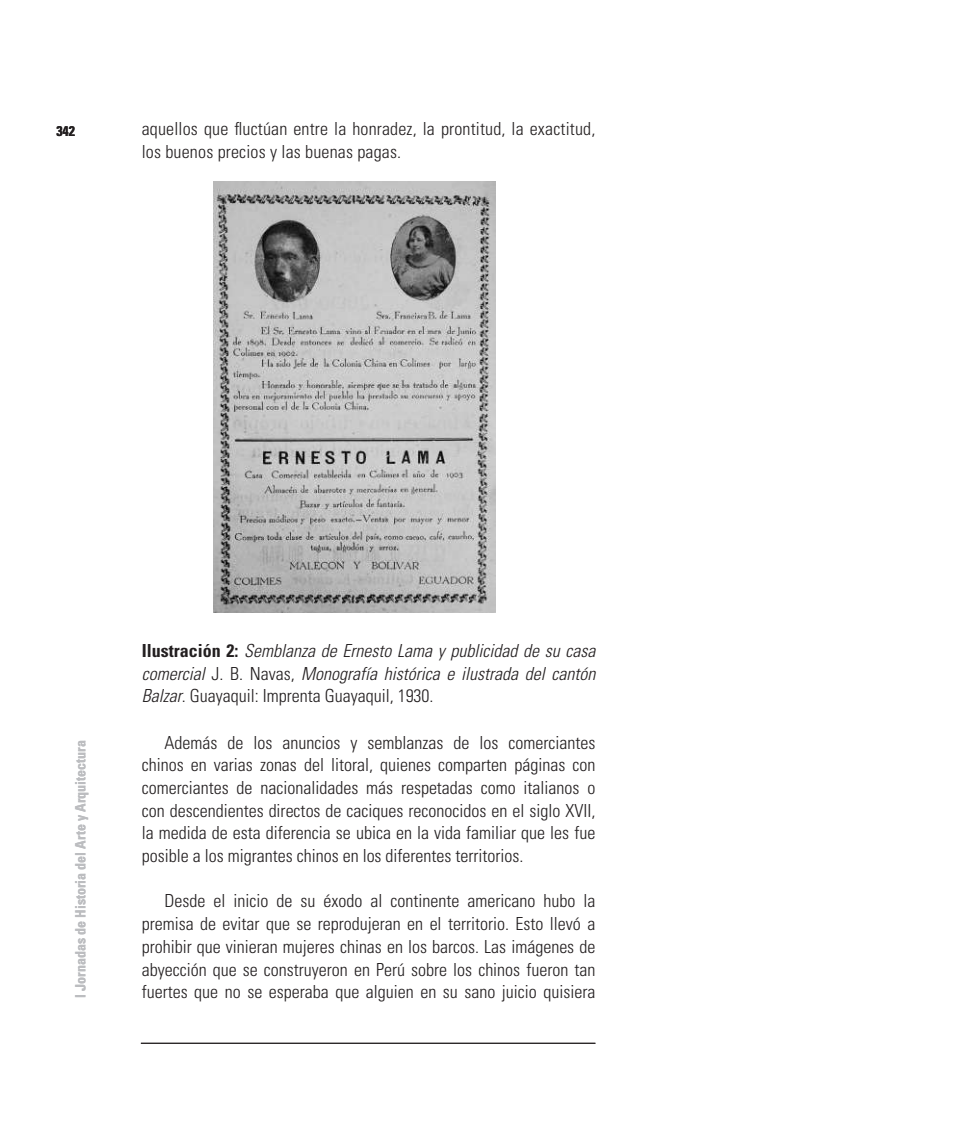
<style>
.page{position:relative;width:964px;height:1134px;background:#fff}
.page>*{position:absolute;margin:0;border:0;box-sizing:border-box;transform-origin:0 0}
.t1{font:300 condensed 18px/22.6px "Univers LT Std";color:#231f20;text-align:justify}
.t2{font:italic 300 condensed 18px/22.6px "Univers LT Std";color:#231f20;text-align:justify}
.t3{font:700 condensed 14px "Univers LT Std";color:#bcbdc0}
.t4{font:700 condensed 14px "Univers LT Std";color:#231f20}
.s1{font-weight:700;font-style:normal}
.s2{font-style:normal}
</style>
<div class="page">
<hr style="left:141px;top:1043px;width:454px;height:1px;background:#231f20">
<img style="left:214px;top:181px;width:282px;height:431px">
<p class="t4" style="left:56px;top:122px;width:20px">342</p>
<p class="t1" style="left:142px;top:117px;width:455px">aquellos que fluctúan entre la honradez, la prontitud, la exactitud, los buenos precios y las buenas pagas.</p>
<p class="t3" style="left:72px;top:998px;width:259px;rotate:-90deg">I Jornadas de Historia del Arte y Arquitectura</p>
<p class="t2" style="left:142px;top:640px;width:455px"><span class="s1">Ilustración 2:</span> Semblanza de Ernesto Lama y publicidad de su casa comercial <span class="s2">J. B. Navas,</span> Monografía histórica e ilustrada del cantón Balzar<span class="s2">. Guayaquil: Imprenta Guayaquil, 1930.</span></p>
<p class="t1" style="left:142px;top:731px;width:455px;text-indent:23px">Además de los anuncios y semblanzas de los comerciantes chinos en varias zonas del litoral, quienes comparten páginas con comerciantes de nacionalidades más respetadas como italianos o con descendientes directos de caciques reconocidos en el siglo XVII, la medida de esta diferencia se ubica en la vida familiar que les fue posible a los migrantes chinos en los diferentes territorios.</p>
<p class="t1" style="left:142px;top:890px;width:455px;text-indent:23px">Desde el inicio de su éxodo al continente americano hubo la premisa de evitar que se reprodujeran en el territorio. Esto llevó a prohibir que vinieran mujeres chinas en los barcos. Las imágenes de abyección que se construyeron en Perú sobre los chinos fueron tan fuertes que no se esperaba que alguien en su sano juicio quisiera</p>
</div>
